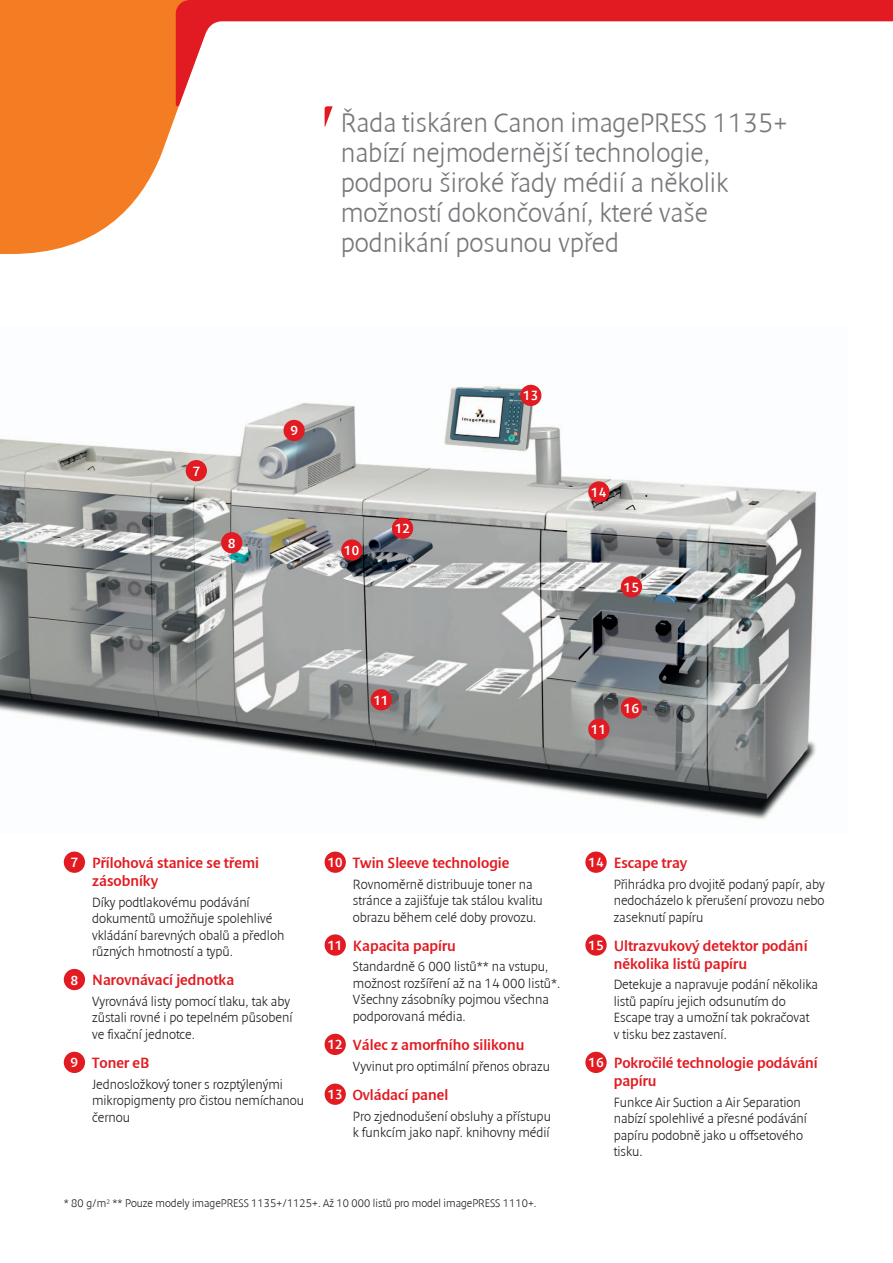
<style>
.page{position:relative;width:893px;height:1263px;background:#fff}
.page>*{position:absolute;margin:0;border:0;box-sizing:border-box;transform-origin:0 0}
.Introduction_Large{font:27px/30px "Denda New Light CE";color:#76787b}
.Sub_Heading{font:15px/18px "Denda New CE";color:#e21a21}
.Body_Copy_2mm_Space{font:13.5px/16.5px "Denda New Light CE";color:#231f20}
.Body_Copy_2mm_Space-2{font:13.5px "Denda New CE";color:#fff}
.Body_Copy_2mm_Space-3{font:11.25px "Denda New Light CE";color:#231f20}
</style>
<div class="page">
<svg style="left:0;top:0;width:179px;height:254px;background:#f58e40"></svg>
<svg style="left:325px;top:106px;width:8px;height:21px"></svg>
<svg style="left:176px;top:0;width:717px;height:106px"></svg>
<img style="left:0;top:384px;width:817px;height:436px">
<div style="left:64px;top:851px;width:21px;height:22px;background:#e21a21;border-radius:50%"></div>
<div style="left:64px;top:969px;width:21px;height:21px;background:#e21a21;border-radius:50%"></div>
<div style="left:64px;top:1052px;width:21px;height:21px;background:#e21a21;border-radius:50%"></div>
<div style="left:325px;top:851px;width:21px;height:22px;background:#e21a21;border-radius:50%"></div>
<div style="left:325px;top:934px;width:21px;height:22px;background:#e21a21;border-radius:50%"></div>
<div style="left:325px;top:1034px;width:21px;height:21px;background:#e21a21;border-radius:50%"></div>
<div style="left:325px;top:1083px;width:21px;height:22px;background:#e21a21;border-radius:50%"></div>
<div style="left:585px;top:851px;width:22px;height:22px;background:#e21a21;border-radius:50%"></div>
<div style="left:585px;top:934px;width:22px;height:22px;background:#e21a21;border-radius:50%"></div>
<div style="left:585px;top:1052px;width:22px;height:21px;background:#e21a21;border-radius:50%"></div>
<div style="left:186px;top:460px;width:21px;height:21px;background:#e21a21;border-radius:50%"></div>
<div style="left:283px;top:420px;width:22px;height:21px;background:#e21a21;border-radius:50%"></div>
<div style="left:221px;top:532px;width:21px;height:21px;background:#e21a21;border-radius:50%"></div>
<div style="left:341px;top:539px;width:21px;height:22px;background:#e21a21;border-radius:50%"></div>
<div style="left:392px;top:518px;width:21px;height:21px;background:#e21a21;border-radius:50%"></div>
<div style="left:371px;top:689px;width:21px;height:21px;background:#e21a21;border-radius:50%"></div>
<div style="left:588px;top:719px;width:21px;height:21px;background:#e21a21;border-radius:50%"></div>
<div style="left:520px;top:385px;width:21px;height:21px;background:#e21a21;border-radius:50%"></div>
<div style="left:588px;top:481px;width:21px;height:22px;background:#e21a21;border-radius:50%"></div>
<div style="left:621px;top:576px;width:21px;height:21px;background:#e21a21;border-radius:50%"></div>
<div style="left:621px;top:697px;width:21px;height:22px;background:#e21a21;border-radius:50%"></div>
<p class="Introduction_Large" style="left:341px;top:108px;width:448px">Řada tiskáren Canon imagePRESS 1135+ nabízí nejmodernější technologie, podporu široké řady médií a několik možností dokončování, které vaše podnikání posunou vpřed</p>
<p class="Body_Copy_2mm_Space-2" style="left:193px;top:463px;width:9px">7</p>
<p class="Body_Copy_2mm_Space-2" style="left:228px;top:535px;width:9px">8</p>
<p class="Body_Copy_2mm_Space-2" style="left:290px;top:423px;width:9px">9</p>
<p class="Body_Copy_2mm_Space-2" style="left:344px;top:543px;width:17px">10</p>
<p class="Body_Copy_2mm_Space-2" style="left:395px;top:521px;width:17px">12</p>
<p class="Body_Copy_2mm_Space-2" style="left:374px;top:692px;width:17px">11</p>
<p class="Body_Copy_2mm_Space-2" style="left:523px;top:388px;width:17px">13</p>
<p class="Body_Copy_2mm_Space-2" style="left:591px;top:484px;width:17px">14</p>
<p class="Body_Copy_2mm_Space-2" style="left:624px;top:579px;width:17px">15</p>
<p class="Body_Copy_2mm_Space-2" style="left:591px;top:722px;width:17px">11</p>
<p class="Body_Copy_2mm_Space-2" style="left:624px;top:700px;width:17px">16</p>
<p class="Body_Copy_2mm_Space-2" style="left:71px;top:855px;width:9px">7</p>
<p class="Sub_Heading" style="left:92px;top:854px;width:168px">Přílohová stanice se třemi zásobníky</p>
<p class="Body_Copy_2mm_Space" style="left:92px;top:894px;width:194px">Díky podtlakovému podávání dokumentů umožňuje spolehlivé vkládání barevných obalů a předloh různých hmotností a typů.</p>
<p class="Body_Copy_2mm_Space-2" style="left:71px;top:972px;width:9px">8</p>
<p class="Sub_Heading" style="left:92px;top:971px;width:144px">Narovnávací jednotka</p>
<p class="Body_Copy_2mm_Space" style="left:92px;top:993px;width:202px">Vyrovnává listy pomocí tlaku, tak aby zůstali rovné i po tepelném působení ve fixační jednotce.</p>
<p class="Body_Copy_2mm_Space-2" style="left:71px;top:1055px;width:9px">9</p>
<p class="Sub_Heading" style="left:92px;top:1054px;width:59px">Toner eB</p>
<p class="Body_Copy_2mm_Space" style="left:92px;top:1076px;width:214px">Jednosložkový toner s rozptýlenými mikropigmenty pro čistou nemíchanou černou</p>
<p class="Body_Copy_2mm_Space-2" style="left:328px;top:855px;width:17px">10</p>
<p class="Sub_Heading" style="left:353px;top:854px;width:158px">Twin Sleeve technologie</p>
<p class="Body_Copy_2mm_Space" style="left:353px;top:876px;width:191px">Rovnoměrně distribuuje toner na stránce a zajišťuje tak stálou kvalitu obrazu během celé doby provozu.</p>
<p class="Body_Copy_2mm_Space-2" style="left:328px;top:938px;width:17px">11</p>
<p class="Sub_Heading" style="left:353px;top:937px;width:105px">Kapacita papíru</p>
<p class="Body_Copy_2mm_Space" style="left:353px;top:959px;width:209px">Standardně 6 000 listů** na vstupu, možnost rozšíření až na 14 000 listů*.<br>Všechny zásobníky pojmou všechna podporovaná média.</p>
<p class="Body_Copy_2mm_Space-2" style="left:328px;top:1037px;width:17px">12</p>
<p class="Sub_Heading" style="left:353px;top:1036px;width:173px">Válec z amorfního silikonu</p>
<p class="Body_Copy_2mm_Space" style="left:353px;top:1058px;width:199px">Vyvinut pro optimální přenos obrazu</p>
<p class="Body_Copy_2mm_Space-2" style="left:328px;top:1087px;width:17px">13</p>
<p class="Sub_Heading" style="left:353px;top:1086px;width:97px">Ovládací panel</p>
<p class="Body_Copy_2mm_Space" style="left:353px;top:1108px;width:200px">Pro zjednodušení obsluhy a přístupu k funkcím jako např. knihovny médií</p>
<p class="Body_Copy_2mm_Space-3" style="left:64px;top:1197px;width:474px">* 80 g/m<sup>2</sup> ** Pouze modely imagePRESS 1135+/1125+. Až 10 000 listů pro model imagePRESS 1110+.</p>
<p class="Body_Copy_2mm_Space-2" style="left:588px;top:855px;width:17px">14</p>
<p class="Sub_Heading" style="left:614px;top:854px;width:75px">Escape tray</p>
<p class="Body_Copy_2mm_Space" style="left:614px;top:876px;width:212px;text-align:justify">Přihrádka pro dvojitě podaný papír, aby nedocházelo k přerušení provozu nebo zaseknutí papíru</p>
<p class="Body_Copy_2mm_Space-2" style="left:588px;top:938px;width:17px">15</p>
<p class="Sub_Heading" style="left:614px;top:937px;width:195px">Ultrazvukový detektor podání několika listů papíru</p>
<p class="Body_Copy_2mm_Space" style="left:614px;top:977px;width:206px">Detekuje a napravuje podání několika listů papíru jejich odsunutím do<br>Escape tray a umožní tak pokračovat v tisku bez zastavení.</p>
<p class="Body_Copy_2mm_Space-2" style="left:588px;top:1055px;width:17px">16</p>
<p class="Sub_Heading" style="left:614px;top:1054px;width:206px">Pokročilé technologie podávání papíru</p>
<p class="Body_Copy_2mm_Space" style="left:614px;top:1094px;width:195px">Funkce Air Suction a Air Separation nabízí spolehlivé a přesné podávání papíru podobně jako u offsetového tisku.</p>
</div>
